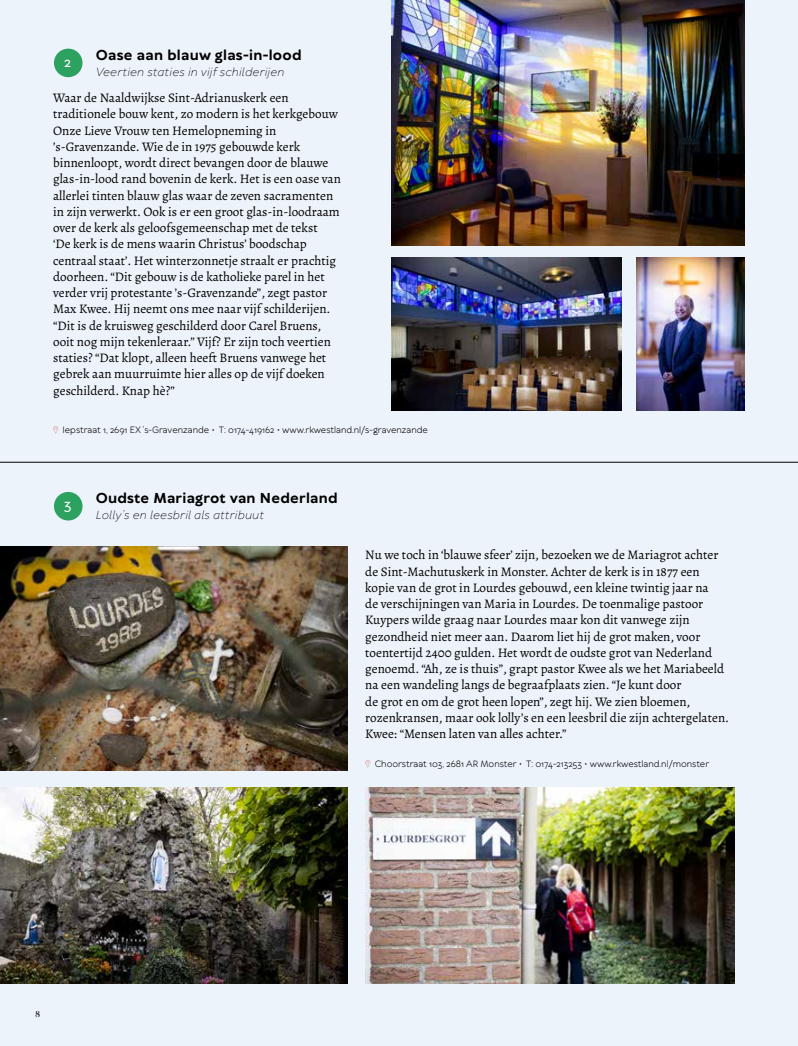
<style>
.page{position:relative;width:798px;height:1046px;background:#fff}
.page>*{position:absolute;margin:0;border:0;box-sizing:border-box;transform-origin:0 0}
.t1{font:700 13.75px "TT Wellingtons";letter-spacing:.02em;color:#000}
.t2{font:500 13.75px "TT Wellingtons";color:#fff}
.t3{font:13.12px/16.2px "Alegreya";color:#000}
.t4{font:italic 300 11.25px "TT Wellingtons";letter-spacing:.02em;color:#000}
.t5{font:8.75px "TT Wellingtons";color:#000}
.t6{font:8.12px "Canela";color:#000}
</style>
<div class="page">
<div style="left:0;top:0;width:797px;height:1045px;background:#edf3fa"></div>
<div style="left:54px;top:49px;width:28px;height:28px;background:#2da160;border-radius:50%"></div>
<div style="left:54px;top:492px;width:28px;height:28px;background:#2da160;border-radius:50%"></div>
<svg style="left:365px;top:760px;width:5px;height:7px"></svg>
<img style="left:391px;top:257px;width:230px;height:153px">
<img style="left:391px;top:0;width:353px;height:245px">
<img style="left:636px;top:257px;width:108px;height:153px">
<img style="left:365px;top:787px;width:369px;height:196px">
<img style="left:0;top:787px;width:347px;height:196px">
<img style="left:0;top:546px;width:347px;height:224px">
<hr style="left:0;top:462px;width:797px;height:1px;background:#000">
<svg style="left:53px;top:426px;width:5px;height:7px"></svg>
<p class="t2" style="left:64px;top:53px;width:8px">2</p>
<p class="t1" style="left:96px;top:46px;width:207px">Oase aan blauw glas-in-lood</p>
<p class="t4" style="left:96px;top:64px;width:190px">Veertien staties in vijf schilderijen</p>
<p class="t3" style="left:53px;top:89px;width:289px">Waar de Naaldwijkse Sint-Adrianuskerk een traditionele bouw kent, zo modern is het kerkgebouw Onze Lieve Vrouw ten Hemelopneming in ’s-Gravenzande. Wie de in 1975 gebouwde kerk binnenloopt, wordt direct bevangen door de blauwe glas-in-lood rand bovenin de kerk. Het is een oase van allerlei tinten blauw glas waar de zeven sacramenten in zijn verwerkt. Ook is er een groot glas-in-loodraam over de kerk als geloofsgemeenschap met de tekst<br>‘De kerk is de mens waarin Christus’ boodschap centraal staat’. Het winterzonnetje straalt er prachtig doorheen. “Dit gebouw is de katholieke parel in het verder vrij protestante ’s-Gravenzande”, zegt pastor Max Kwee. Hij neemt ons mee naar vijf schilderijen. “Dit is de kruisweg geschilderd door Carel Bruens, ooit nog mijn tekenleraar.” Vijf? Er zijn toch veertien staties? “Dat klopt, alleen heeft Bruens vanwege het gebrek aan muurruimte hier alles op de vijf doeken geschilderd. Knap hè?”</p>
<p class="t5" style="left:63px;top:424px;width:367px">Iepstraat 1, 2691 EX ’s-Gravenzande • T: 0174-419162 • www.rkwestland.nl/s-gravenzande</p>
<p class="t2" style="left:64px;top:495px;width:9px">3</p>
<p class="t1" style="left:96px;top:489px;width:243px">Oudste Mariagrot van Nederland</p>
<p class="t4" style="left:96px;top:507px;width:170px">Lolly’s en leesbril als attribuut</p>
<p class="t3" style="left:365px;top:547px;width:365px">Nu we toch in ‘blauwe sfeer’ zijn, bezoeken we de Mariagrot achter de Sint-Machutuskerk in Monster. Achter de kerk is in 1877 een kopie van de grot in Lourdes gebouwd, een kleine twintig jaar na<br>de verschijningen van Maria in Lourdes. De toenmalige pastoor Kuypers wilde graag naar Lourdes maar kon dit vanwege zijn gezondheid niet meer aan. Daarom liet hij de grot maken, voor toentertijd 2400 gulden. Het wordt de oudste grot van Nederland genoemd. “Ah, ze is thuis”, grapt pastor Kwee als we het Mariabeeld na een wandeling langs de begraafplaats zien. “Je kunt door<br>de grot en om de grot heen lopen”, zegt hij. We zien bloemen, rozenkransen, maar ook lolly’s en een leesbril die zijn achtergelaten.<br>Kwee: “Mensen laten van alles achter.”</p>
<p class="t5" style="left:374px;top:758px;width:336px">Choorstraat 103, 2681 AR Monster • T: 0174-213253 • www.rkwestland.nl/monster</p>
<p class="t6" style="left:35px;top:1007px;width:6px">8</p>
</div>
